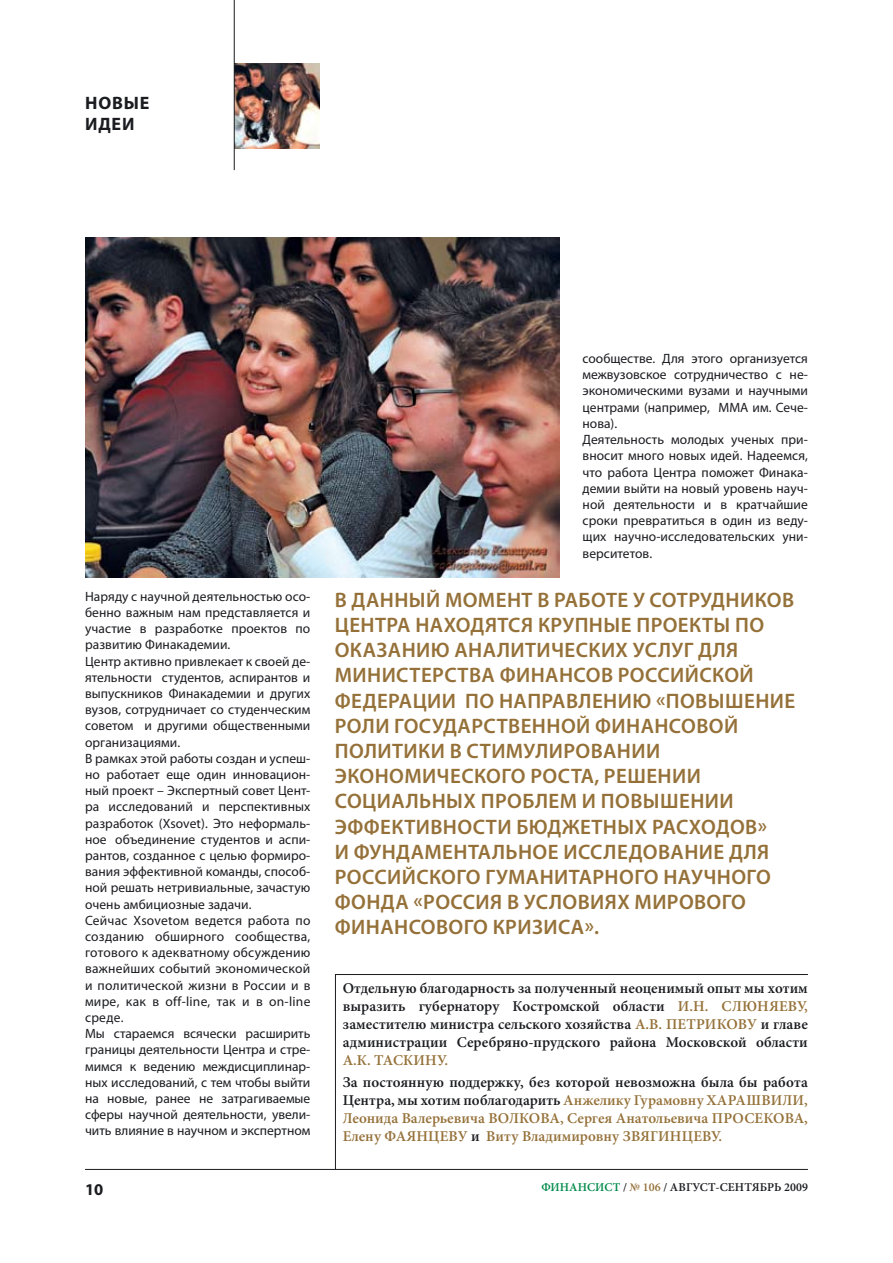
<style>
.page{position:relative;width:893px;height:1263px;background:#fff}
.page>*{position:absolute;margin:0;border:0;box-sizing:border-box;transform-origin:0 0}
.t1{font:600 21px/25.2px "Myriad Pro";letter-spacing:.02em;color:#957139}
.t2{font:700 18px/21.6px "Myriad Pro";letter-spacing:.045em;color:#1b1c20}
.t3{font:700 16.5px "Myriad Pro";color:#1b1c20}
.t4{font:600 15px/18px "Minion Pro";color:#1b1c20}
.t5{font:600 15px/18px "Minion Pro";color:#957139;text-align:justify}
.t6{font:13.5px/16.2px "Myriad Pro";letter-spacing:.005em;color:#1b1c20}
.t7{font:600 12px "Minion Pro";color:#1b1c20}
.s1{color:#957139}
.s2{color:#1b1c20}
.s3{color:#00894a}
</style>
<div class="page">
<hr style="left:85px;top:1169px;width:723px;height:1px;background:#1b1c20">
<img style="left:235px;top:64px;width:84px;height:85px">
<hr style="left:234px;top:0;width:1px;height:170px;background:#1b1c20">
<svg style="left:335px;top:974px;width:473px;height:196px"></svg>
<img style="left:85px;top:237px;width:474px;height:341px">
<h2 class="t2" style="left:85px;top:91px;width:66px">НОВЫЕ<br>ИДЕИ</h2>
<p class="t6" style="left:85px;top:588px;width:227px">Наряду с научной деятельностью осо&shy;бенно важным нам представляется и участие в разработке проектов по развитию Финакадемии.<br>Центр активно привлекает к своей де&shy;ятельности студентов, аспирантов и выпускников Финакадемии и других вузов, сотрудничает со студенческим советом и другими общественными организациями.<br>В рамках этой работы создан и успеш&shy;но работает еще один инновацион&shy;ный проект – Экспертный совет Цент&shy;ра исследований и перспективных разработок (Xsovet). Это неформаль&shy;ное объединение студентов и аспи&shy;рантов, созданное с целью формиро&shy;вания эффективной команды, способ&shy;ной решать нетривиальные, зачастую очень амбициозные задачи.<br>Сейчас Xsovetом ведется работа по созданию обширного сообщества, готового к адекватному обсуждению важнейших событий экономической и политической жизни в России и в мире, как в off-line, так и в on-line среде.<br>Мы стараемся всячески расширить границы деятельности Центра и стре&shy;мимся к ведению междисциплинар&shy;ных исследований, с тем чтобы выйти на новые, ранее не затрагиваемые сферы научной деятельности, увели&shy;чить влияние в научном и экспертном</p>
<p class="t6" style="left:583px;top:350px;width:227px">сообществе. Для этого организуется межвузовское сотрудничество с не&shy;экономическими вузами и научными центрами (например, ММА им. Сече&shy;нова).<br>Деятельность молодых ученых при&shy;вносит много новых идей. Надеемся, что работа Центра поможет Финака&shy;демии выйти на новый уровень науч&shy;ной деятельности и в кратчайшие сроки превратиться в один из веду&shy;щих научно-исследовательских уни&shy;верситетов.</p>
<p class="t1" style="left:335px;top:587px;width:462px">В данный момент в работе у сотрудников<br>Центра находятся крупные проекты по оказанию аналитических услуг для<br>Министерства финансов Российской<br>Федерации по направлению «Повышение роли государственной финансовой политики в стимулировании экономического роста, решении социальных проблем и повышении<br>эфф</p>
<h1 class="t1" style="left:335px;top:813px;width:436px;text-indent:45px">ективности бюджетных расходов» и фундаментальное исследование для Российского гуманитарного научного фонда «Россия в условиях мирового финансового кризиса».</h1>
<p class="t4" style="left:343px;top:980px;width:467px">Отдельную благодарность за полученный неоценимый опыт мы хотим выразить губернатору Костромской области <span class="s1">И.Н. Слюн</span></p>
<p class="t4" style="left:343px;top:998px;width:467px;text-align:justify;text-indent:426px"><span class="s1">яеву, </span>заместителю министра сельского хозяйства <span class="s1">А.В. Петрикову</span> и главе администрации Серебряно-прудского района Московской области</p>
<p class="t5" style="left:343px;top:1052px;width:107px">А.К. Тас кину.</p>
<p class="t4" style="left:343px;top:1074px;width:467px">За постоянную поддержку, без которой невозможна была бы работа<br>Центра, мы хотим поблагодарить <span class="s1">Анжелику Гурамовну Ха ра швили</span></p>
<p class="t5" style="left:343px;top:1092px;width:467px;text-indent:461px">, Леонида Валерьевича Вол кова, Сергея Анатольевича Просекова, Елену Фаянцеву <span class="s2">и</span> Виту Владимировну Звягинц</p>
<p class="t5" style="left:693px;top:1128px;width:30px">еву.</p>
<p class="t3" style="left:85px;top:1178px;width:20px">10</p>
<p class="t7" style="left:541px;top:1180px;width:268px"><span class="s3">ФИНАНСИСТ</span> / <span class="s1">№ 106</span> / АВГУСТ-сентябрь 2009</p>
</div>
